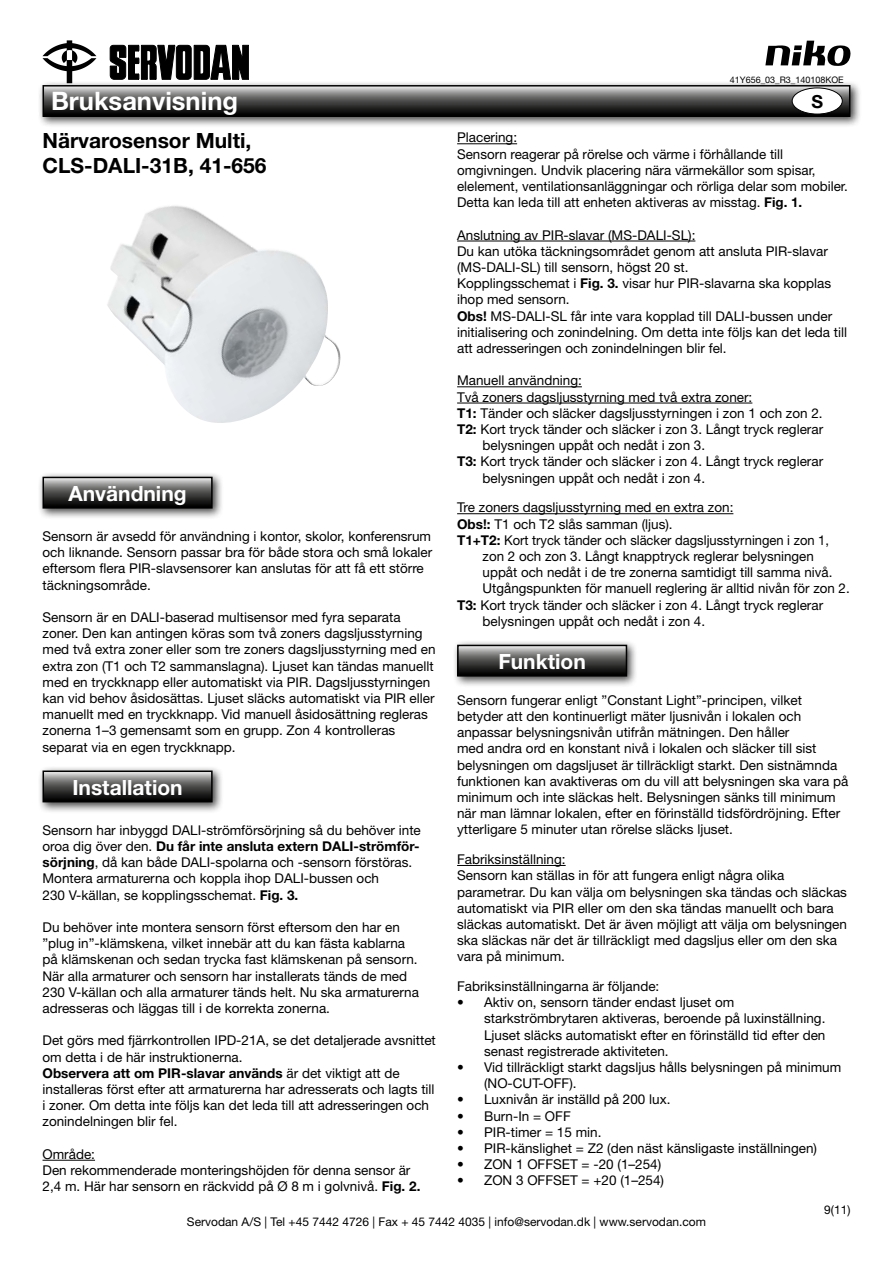
<style>
.page{position:relative;width:893px;height:1263px;background:#fff}
.page>*{position:absolute;margin:0;border:0;box-sizing:border-box;transform-origin:0 0}
.t1{font:700 25.5px "Helvetica Neue";color:#fff}
.t2{font:700 21px/25.2px "Helvetica Neue";color:#000}
.t3{font:700 21px "Helvetica Neue";color:#fff}
.t4{font:700 18px "Helvetica Neue";color:#000}
.t5{font:13.5px/16.2px "Helvetica Neue";color:#000}
.t6{font:13.5px "Helvetica Neue";color:#000;scale:.96 1}
.t7{font:12px "Helvetica Neue";color:#000}
.t8{font:9px "Helvetica Neue";color:#000}
.s1{font-weight:700}
</style>
<div class="page">
<svg style="left:110px;top:44px;width:139px;height:36px"></svg>
<svg style="left:43px;top:40px;width:53px;height:40px"></svg>
<svg style="left:765px;top:41px;width:85px;height:25px"></svg>
<div style="left:37px;top:80px;width:824px;height:48px;background:#000;opacity:.75"></div>
<svg style="left:46px;top:88px;width:801px;height:26px;background:#575757"></svg>
<div style="left:43px;top:85px;width:807px;height:32px;border:2px solid #000"></div>
<hr style="left:43px;top:1160px;width:52px;height:1px;background:#000">
<div style="left:37px;top:471px;width:187px;height:48px;background:#000;opacity:.75"></div>
<svg style="left:46px;top:480px;width:164px;height:26px;background:#545454"></svg>
<div style="left:43px;top:477px;width:170px;height:32px;border:2px solid #000"></div>
<div style="left:37px;top:765px;width:187px;height:48px;background:#000;opacity:.75"></div>
<svg style="left:46px;top:773px;width:164px;height:26px;background:#5b5b5b"></svg>
<div style="left:43px;top:770px;width:170px;height:32px;border:2px solid #000"></div>
<hr style="left:457px;top:143px;width:60px;height:1px;background:#000">
<hr style="left:457px;top:241px;width:238px;height:1px;background:#000">
<hr style="left:457px;top:386px;width:125px;height:1px;background:#000">
<hr style="left:457px;top:403px;width:295px;height:1px;background:#000">
<hr style="left:457px;top:513px;width:276px;height:1px;background:#000">
<hr style="left:457px;top:865px;width:109px;height:1px;background:#000">
<div style="left:452px;top:639px;width:186px;height:48px;background:#000;opacity:.75"></div>
<svg style="left:460px;top:648px;width:164px;height:26px;background:#545454"></svg>
<div style="left:457px;top:645px;width:170px;height:32px;border:2px solid #000"></div>
<img style="left:107px;top:206px;width:234px;height:217px">
<div style="left:792px;top:88px;width:50px;height:26px;background:#fff;border-radius:50%"></div>
<div style="left:792px;top:88px;width:51px;height:26px;border:1px solid #000;border-radius:50%"></div>
<h1 class="t1" style="left:51px;top:86px;width:189px">Bruksanvisning</h1>
<h2 class="t2" style="left:43px;top:128px;width:226px">Närvarosensor Multi,<br>CLS-DALI-31B, 41-656</h2>
<h2 class="t3" style="left:68px;top:480px;width:120px">Användning</h2>
<p class="t5" style="left:43px;top:528px;width:391px">Sensorn är avsedd för användning i kontor, skolor, konferensrum och liknande. Sensorn passar bra för både stora och små lokaler eftersom flera PIR-slavsensorer kan anslutas för att få ett större täckningsområde.</p>
<p class="t5" style="left:43px;top:609px;width:395px">Sensorn är en DALI-baserad multisensor med fyra separata zoner. Den kan antingen köras som två zoners dagsljusstyrning med två extra zoner eller som tre zoners dagsljusstyrning med en extra zon (T1 och T2 sammanslagna). Ljuset kan tändas manuellt med en tryckknapp eller automatiskt via PIR. Dagsljusstyrningen kan vid behov åsidosättas. Ljuset släcks automatiskt via PIR eller manuellt med en tryckknapp. Vid manuell åsidosättning regleras zonerna 1–3 gemensamt som en grupp. Zon 4 kontrolleras separat via en egen tryckknapp.</p>
<h2 class="t3" style="left:72px;top:774px;width:112px">Installation</h2>
<p class="t5" style="left:43px;top:822px;width:380px">Sensorn har inbyggd DALI-strömförsörjning så du behöver inte oroa dig över den. <span class="s1">Du får inte ansluta extern DALI-strömför&shy;sörjning</span>, då kan både DALI-spolarna och -sensorn förstöras.<br>Montera armaturerna och koppla ihop DALI-bussen och<br>230 V-källan, se kopplingsschemat. <span class="s1">Fig. 3.</span></p>
<p class="t5" style="left:43px;top:919px;width:378px">Du behöver inte montera sensorn först eftersom den har en ”plug in”-klämskena, vilket innebär att du kan fästa kablarna på klämskenan och sedan trycka fast klämskenan på sensorn.<br>När alla armaturer och sensorn har installerats tänds de med 230 V-källan och alla armaturer tänds helt. Nu ska armaturerna adresseras och läggas till i de korrekta zonerna.</p>
<p class="t5" style="left:43px;top:1032px;width:395px">Det görs med fjärrkontrollen IPD-21A, se det detaljerade avsnittet om detta i de här instruktionerna.<br><span class="s1">Observera att om PIR-slavar används</span> är det viktigt att de installeras först efter att armaturerna har adresserats och lagts till i zoner. Om detta inte följs kan det leda till att adresseringen och zonindelningen blir fel.</p>
<p class="t5" style="left:43px;top:1146px;width:379px">Område:<br>Den rekommenderade monteringshöjden för denna sensor är<br>2,4 m. Här har sensorn en räckvidd på Ø 8 m i golvnivå. <span class="s1">Fig. 2.</span></p>
<p class="t8" style="left:730px;top:74px;width:115px">41Y656_03_R3_140108KOE</p>
<h3 class="t4" style="left:811px;top:90px;width:13px">S</h3>
<p class="t5" style="left:457px;top:129px;width:392px">Placering:<br>Sensorn reagerar på rörelse och värme i förhållande till omgivningen. Undvik placering nära värmekällor som spisar, elelement, ventilationsanläggningar och rörliga delar som mobiler.<br>Detta kan leda till att enheten aktiveras av misstag. <span class="s1">Fig. 1.</span></p>
<p class="t5" style="left:457px;top:227px;width:392px">Anslutning av PIR-slavar (MS-DALI-SL):<br>Du kan utöka täckningsområdet genom att ansluta PIR-slavar (MS-DALI-SL) till sensorn, högst 20 st.<br>Kopplingsschemat i <span class="s1">Fig. 3.</span> visar hur PIR-slavarna ska kopplas ihop med sensorn.<br><span class="s1">Obs!</span> MS-DALI-SL får inte vara kopplad till DALI-bussen under initialisering och zonindelning. Om detta inte följs kan det leda till att adresseringen och zonindelningen blir fel.</p>
<p class="t5" style="left:457px;top:372px;width:126px">Manuell användning:</p>
<p class="t5" style="left:457px;top:389px;width:297px">Två zoners dagsljusstyrning med två extra zoner:</p>
<p class="t5" style="left:457px;top:405px;width:367px"><span class="s1">T1:</span> Tänder och släcker dagsljusstyrningen i zon 1 och zon 2.</p>
<p class="t5" style="left:457px;top:421px;width:368px"><span class="s1">T2:</span> Kort tryck tänder och släcker i zon 3. Långt tryck reglerar</p>
<p class="t5" style="left:483px;top:437px;width:224px">belysningen uppåt och nedåt i zon 3.</p>
<p class="t5" style="left:457px;top:453px;width:368px"><span class="s1">T3:</span> Kort tryck tänder och släcker i zon 4. Långt tryck reglerar</p>
<p class="t5" style="left:483px;top:470px;width:224px">belysningen uppåt och nedåt i zon 4.</p>
<p class="t5" style="left:457px;top:499px;width:278px">Tre zoners dagsljusstyrning med en extra zon:</p>
<p class="t5" style="left:457px;top:515px;width:217px"><span class="s1">Obs!:</span> T1 och T2 slås samman (ljus).</p>
<p class="t6" style="left:457px;top:532px;width:389px"><span class="s1">T1+T2:</span> Kort tryck tänder och släcker dagsljusstyrningen i zon 1,</p>
<p class="t5" style="left:483px;top:548px;width:333px">zon 2 och zon 3. Långt knapptryck reglerar belysningen</p>
<p class="t5" style="left:483px;top:564px;width:351px">uppåt och nedåt i de tre zonerna samtidigt till samma nivå.</p>
<p class="t5" style="left:483px;top:580px;width:369px">Utgångspunkten för manuell reglering är alltid nivån för zon 2.</p>
<p class="t5" style="left:457px;top:596px;width:368px"><span class="s1">T3:</span> Kort tryck tänder och släcker i zon 4. Långt tryck reglerar</p>
<p class="t5" style="left:483px;top:613px;width:224px">belysningen uppåt och nedåt i zon 4.</p>
<h2 class="t3" style="left:498px;top:648px;width:89px">Funktion</h2>
<p class="t5" style="left:457px;top:692px;width:393px">Sensorn fungerar enligt ”Constant Light”-principen, vilket betyder att den kontinuerligt mäter ljusnivån i lokalen och anpassar belysningsnivån utifrån mätningen. Den håller<br>med andra ord en konstant nivå i lokalen och släcker till sist belysningen om dagsljuset är tillräckligt starkt. Den sistnämnda funktionen kan avaktiveras om du vill att belysningen ska vara på minimum och inte släckas helt. Belysningen sänks till minimum när man lämnar lokalen, efter en förinställd tidsfördröjning. Efter ytterligare 5 minuter utan rörelse släcks ljuset.</p>
<p class="t5" style="left:457px;top:851px;width:391px">Fabriksinställning:<br>Sensorn kan ställas in för att fungera enligt några olika parametrar. Du kan välja om belysningen ska tändas och släckas automatiskt via PIR eller om den ska tändas manuellt och bara släckas automatiskt. Det är även möjligt att välja om belysningen ska släckas när det är tillräckligt med dagsljus eller om den ska vara på minimum.</p>
<p class="t5" style="left:457px;top:978px;width:204px">Fabriksinställningarna är följande:</p>
<p class="t5" style="left:484px;top:994px;width:343px;text-indent:-27px">• Aktiv on, sensorn tänder endast ljuset om starkströmbrytaren aktiveras, beroende på luxinställning.<br>Ljuset släcks automatiskt efter en förinställd tid efter den senast registrerade aktiviteten.</p>
<p class="t5" style="left:484px;top:1059px;width:359px;text-indent:-27px">• Vid tillräckligt starkt dagsljus hålls belysningen på minimum (NO-CUT-OFF).</p>
<p class="t5" style="left:457px;top:1091px;width:215px">• Luxnivån är inställd på 200 lux.</p>
<p class="t5" style="left:457px;top:1107px;width:115px">• Burn-In = OFF</p>
<p class="t5" style="left:457px;top:1124px;width:146px">• PIR-timer = 15 min.</p>
<p class="t5" style="left:457px;top:1140px;width:361px">• PIR-känslighet = Z2 (den näst känsligaste inställningen)</p>
<p class="t5" style="left:457px;top:1156px;width:206px">• ZON 1 OFFSET = -20 (1–254)</p>
<p class="t5" style="left:457px;top:1172px;width:209px">• ZON 3 OFFSET = +20 (1–254)</p>
<p class="t7" style="left:187px;top:1214px;width:521px">Servodan A/S | Tel +45 7442 4726 | Fax + 45 7442 4035 | info@servodan.dk | www.servodan.com</p>
<p class="t7" style="left:824px;top:1202px;width:28px">9(11)</p>
</div>
